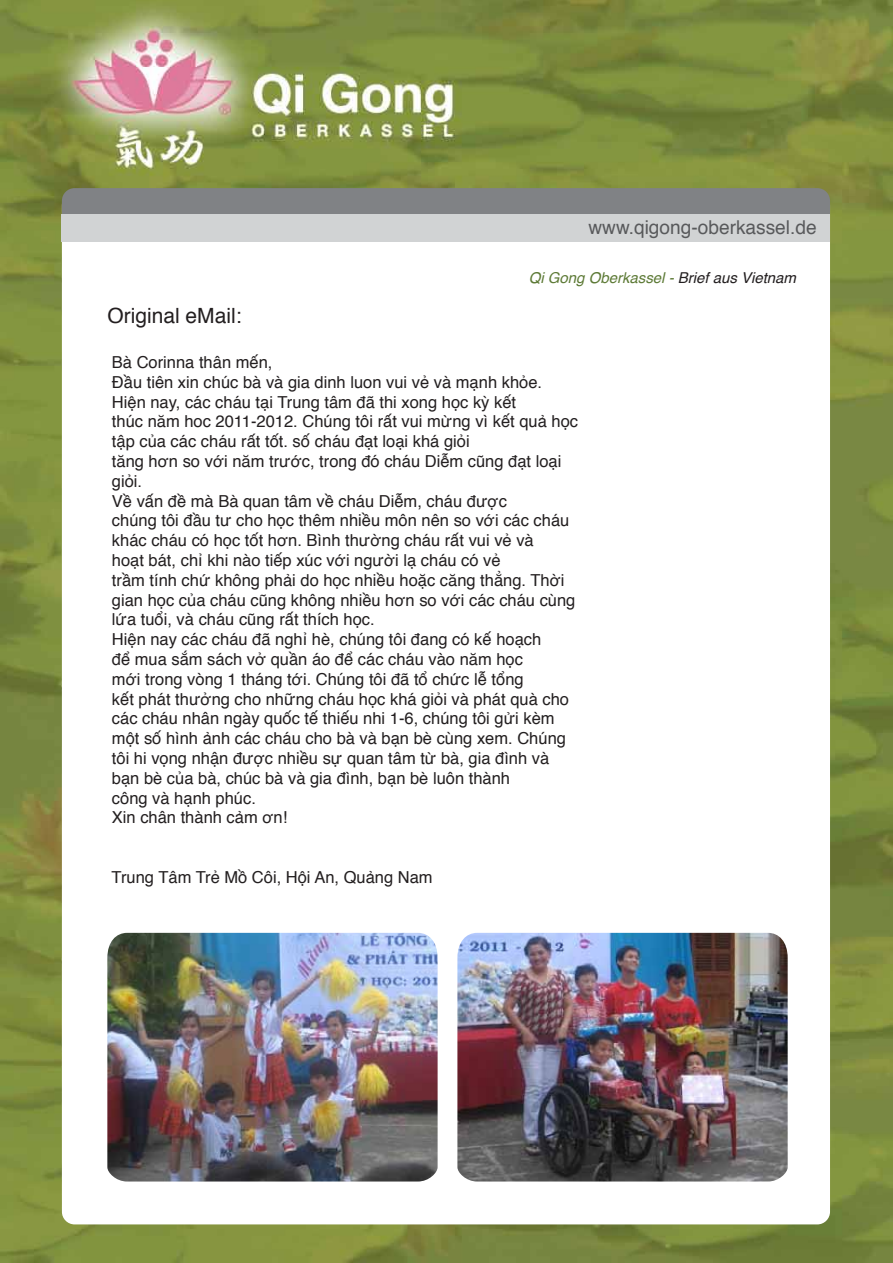
<style>
.page{position:relative;width:893px;height:1263px;background:#fff}
.page>*{position:absolute;margin:0;border:0;box-sizing:border-box;transform-origin:0 0}
.t1{font:21px "Helvetica";color:#231f20}
.t2{font:19.05px "Helvetica";color:#58595b}
.t3{font:16.5px/19.8px "Helvetica";color:#231f20}
.t4{font:italic 15px "Helvetica";color:#5d7a36}
.s1{color:#231f20}
</style>
<div class="page">
<img style="left:0;top:0;width:893px;height:1263px">
<div style="left:62px;top:192px;width:768px;height:1032px;background:#fff;border-radius:13px"></div>
<div style="left:62px;top:188px;width:768px;height:26px;background:#808285"></div>
<div style="left:62px;top:214px;width:768px;height:28px;background:#d1d3d4"></div>
<img style="left:107px;top:933px;width:331px;height:248px">
<img style="left:457px;top:933px;width:331px;height:248px">
<p class="t2" style="left:588px;top:213px;width:230px">www.qigong-oberkassel.de</p>
<p class="t4" style="left:529px;top:266px;width:269px">Qi Gong Oberkassel - <span class="s1">Brief aus Vietnam</span></p>
<p class="t1" style="left:107px;top:299px;width:136px">Original eMail:</p>
<p class="t3" style="left:112px;top:353px;width:468px">Bà Corinna thân mến,<br>Đầu tiên xin chúc bà và gia dinh luon vui vẻ và mạnh khỏe.<br>Hiện nay, các cháu tại Trung tâm đã thi xong học kỳ kết<br>thúc năm hoc 2011-2012. Chúng tôi rất vui mừng vì kết quả học tập của các cháu rất tốt. số cháu đạt loại khá giỏi<br>tăng hơn so với năm trước, trong đó cháu Diễm cũng đạt loại giỏi.<br>Về vấn đề mà Bà quan tâm về cháu Diễm, cháu được<br>chúng tôi đầu tư cho học thêm nhiều môn nên so với các cháu khác cháu có học tốt hơn. Bình thường cháu rất vui vẻ và<br>hoạt bát, chỉ khi nào tiếp xúc với người lạ cháu có vẻ<br>trầm tính chứ không phải do học nhiều hoặc căng thẳng. Thời gian học của cháu cũng không nhiều hơn so với các cháu cùng lứa tuổi, và cháu cũng rất thích học.<br>Hiện nay các cháu đã nghỉ hè, chúng tôi đang có kế hoạch<br>để mua sắm sách vở quần áo để các cháu vào năm học<br>mới trong vòng 1 tháng tới. Chúng tôi đã tổ chức lễ tổng<br>kết phát thưởng cho những cháu học khá giỏi và phát quà cho các cháu nhân ngày quốc tế thiếu nhi 1-6, chúng tôi gửi kèm một số hình ảnh các cháu cho bà và bạn bè cùng xem. Chúng tôi hi vọng nhận được nhiều sự quan tâm từ bà, gia đình và bạn bè của bà, chúc bà và gia đình, bạn bè luôn thành<br>công và hạnh phúc.<br>Xin chân thành cảm ơn!</p>
<p class="t3" style="left:112px;top:868px;width:322px">Trung Tâm Trẻ Mồ Côi, Hội An, Quảng Nam</p>
</div>
